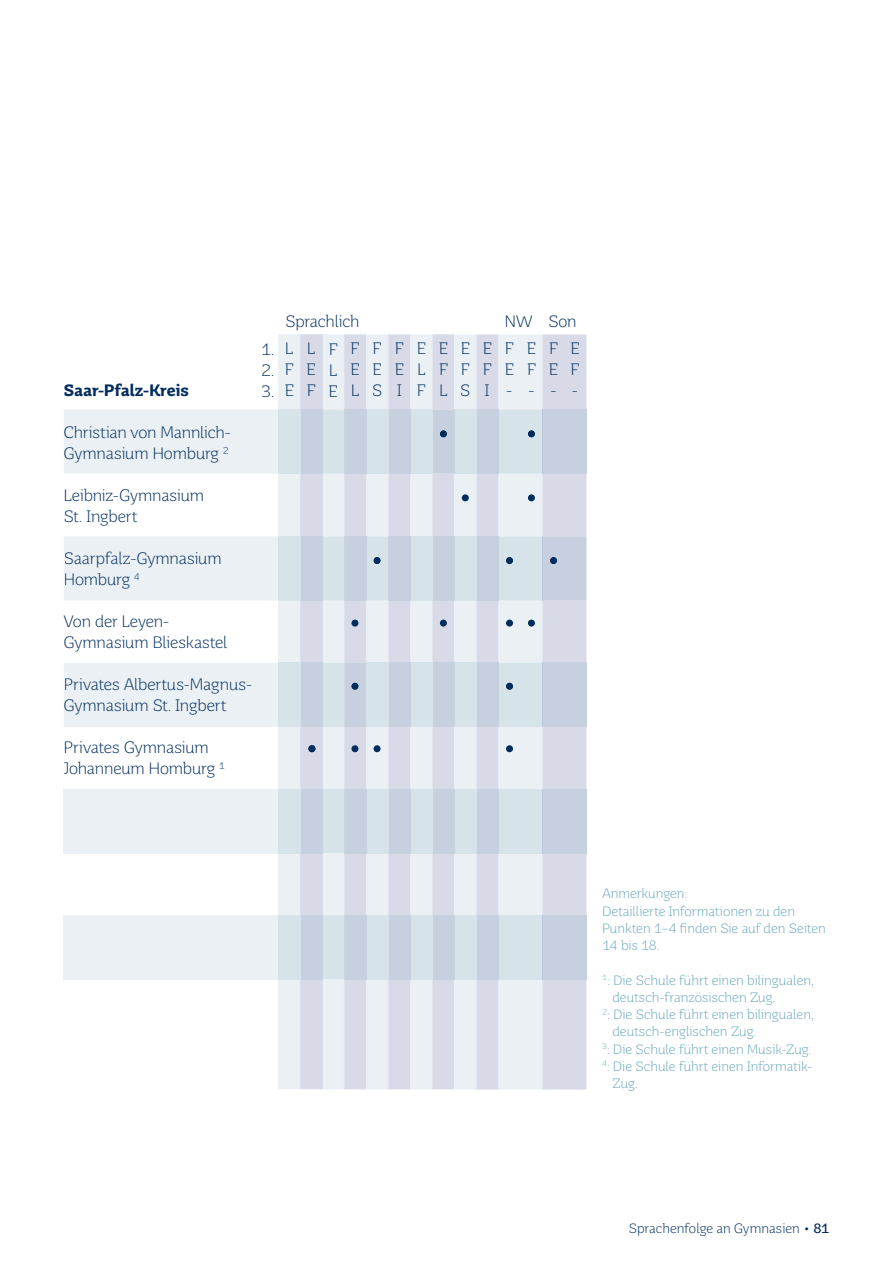
<style>
.page{position:relative;width:893px;height:1263px;background:#fff}
.page>*{position:absolute;margin:0;border:0;box-sizing:border-box;transform-origin:0 0}
.t1{font:300 16.5px/21px "Saar Pro";letter-spacing:-.005em;color:#002d5e;text-align:justify}
.t2{font:300 16.5px/21px "Saar Pro";letter-spacing:-.005em;color:#002c5b}
.t3{font:700 16.5px "Saar Pro";letter-spacing:.005em;color:#002d5e}
.t4{font:300 13.5px/17.2px "Saar Pro";color:#66a7bb}
.t5{font:300 13.5px "Saar Pro";color:#002d5e}
.s1{font-weight:400}
</style>
<div class="page">
<hr style="left:586px;top:409px;width:1px;height:65px;background:#eaf0f4">
<hr style="left:586px;top:536px;width:1px;height:64px;background:#eaf0f4">
<hr style="left:586px;top:663px;width:1px;height:64px;background:#eaf0f4">
<hr style="left:586px;top:789px;width:1px;height:64px;background:#eaf0f4">
<hr style="left:586px;top:915px;width:1px;height:64px;background:#eaf0f4">
<svg style="left:64px;top:334px;width:522px;height:755px"></svg>
<p class="t3" style="left:64px;top:380px;width:127px">Saar-Pfalz-Kreis</p>
<p class="t1" style="left:261px;top:338px;width:15px">1.<br>2.<br>3.</p>
<p class="t2" style="left:64px;top:422px;width:169px">Christian von Mannlich-<br>Gymnasium Homburg <sup>2</sup></p>
<p class="t1" style="left:64px;top:485px;width:142px">Leibniz-Gymnasium<br>St. Ingbert</p>
<p class="t2" style="left:64px;top:548px;width:159px">Saarpfalz-Gymnasium<br>Homburg <sup>4</sup></p>
<p class="t1" style="left:64px;top:611px;width:165px">Von der Leyen-<br>Gymnasium Blieskastel</p>
<p class="t2" style="left:64px;top:674px;width:190px">Privates Albertus-Magnus-<br>Gymnasium St. Ingbert</p>
<p class="t1" style="left:64px;top:737px;width:162px">Privates Gymnasium<br>Johanneum Homburg <sup>1</sup></p>
<p class="t1" style="left:286px;top:311px;width:75px">Sprachlich</p>
<p class="t1" style="left:505px;top:311px;width:73px">NW Son</p>
<p class="t1" style="left:285px;top:338px;width:10px">L F E</p>
<p class="t1" style="left:307px;top:338px;width:10px">L E F</p>
<p class="t1" style="left:329px;top:338px;width:10px">F L E</p>
<p class="t1" style="left:351px;top:338px;width:10px">F E L</p>
<p class="t1" style="left:372px;top:338px;width:12px">F E S</p>
<p class="t1" style="left:395px;top:338px;width:10px">F E I</p>
<p class="t1" style="left:417px;top:338px;width:10px">E L F</p>
<p class="t1" style="left:439px;top:338px;width:10px">E F L</p>
<p class="t1" style="left:460px;top:338px;width:12px">E F S</p>
<p class="t1" style="left:483px;top:338px;width:10px">E F I</p>
<p class="t1" style="left:505px;top:338px;width:10px">F E -</p>
<p class="t1" style="left:527px;top:338px;width:10px">E F -</p>
<p class="t1" style="left:549px;top:338px;width:10px">F E -</p>
<p class="t1" style="left:571px;top:338px;width:10px">E F -</p>
<p class="t4" style="left:602px;top:885px;width:225px">Anmerkungen:<br>Detaillierte Informationen zu den<br>Punkten 1–4 finden Sie auf den Seiten<br>14 bis 18.</p>
<p class="t4" style="left:602px;top:971px;width:213px"><sup>1</sup>: Die Schule führt einen bilingualen,</p>
<p class="t4" style="left:612px;top:988px;width:165px">deutsch-französischen Zug.</p>
<p class="t4" style="left:602px;top:1006px;width:213px"><sup>2</sup>: Die Schule führt einen bilingualen,</p>
<p class="t4" style="left:612px;top:1023px;width:145px">deutsch-englischen Zug.</p>
<p class="t4" style="left:602px;top:1040px;width:211px"><sup>3</sup>: Die Schule führt einen Musik-Zug.</p>
<p class="t4" style="left:602px;top:1057px;width:211px"><sup>4</sup>: Die Schule führt einen Informatik-</p>
<p class="t4" style="left:612px;top:1075px;width:27px">Zug.</p>
<p class="t5" style="left:629px;top:1221px;width:202px">Sprachenfolge an Gymnasien <span class="s1">• 81</span></p>
</div>
